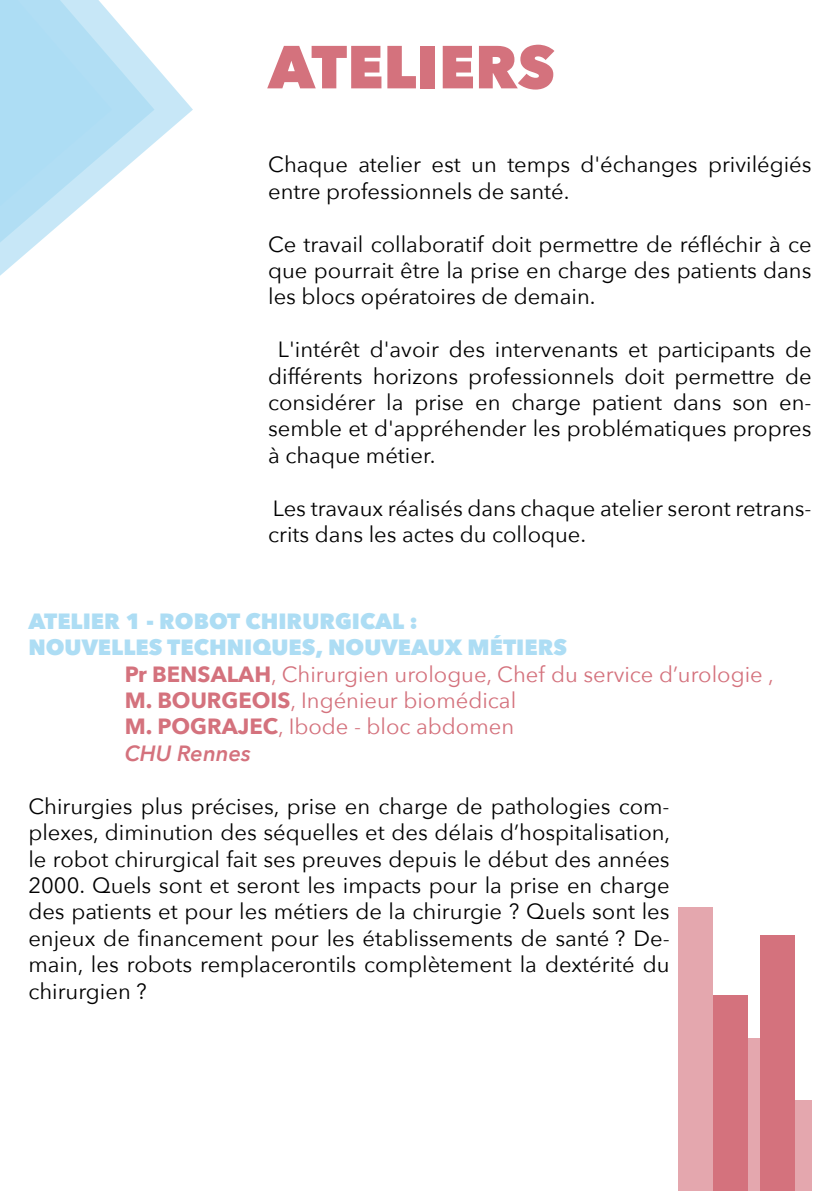
<style>
.page{position:relative;width:840px;height:1191px;background:#fff}
.page>*{position:absolute;margin:0;border:0;box-sizing:border-box;transform-origin:0 0}
.t1{font:800 60px "Avenir Next";color:#d4727d}
.t2{font:22px/26.4px "Avenir Next";color:#000;text-align:justify}
.t3{font:22px "Avenir Next";color:#d4727d}
.t4{font:800 22px "Avenir Next";color:#adddf4}
.t5{font:italic 600 22px "Avenir Next";color:#d4727d}
.s1{font-weight:700}
</style>
<div class="page">
<svg style="left:0;top:16px;width:193px;height:260px"></svg>
<svg style="left:0;top:0;width:112px;height:206px;background:#b3dff4"></svg>
<div style="left:794px;top:1100px;width:17px;height:91px;background:#e4a7ae"></div>
<div style="left:712px;top:995px;width:34px;height:196px;background:#d4727d"></div>
<svg style="left:746px;top:1037px;width:13px;height:154px;background:#e19fa6"></svg>
<div style="left:759px;top:935px;width:35px;height:256px;background:#d4727d"></div>
<div style="left:678px;top:907px;width:34px;height:284px;background:#e4a7ae"></div>
<h1 class="t1" style="left:268px;top:30px;width:288px">ATELIERS</h1>
<p class="t2" style="left:268px;top:150px;width:544px">Chaque atelier est un temps d'échanges privilégiés entre professionnels de santé.</p>
<p class="t2" style="left:268px;top:230px;width:544px">Ce travail collaboratif doit permettre de réfléchir à ce que pourrait être la prise en charge des patients dans les blocs opératoires de demain.</p>
<p class="t2" style="left:268px;top:335px;width:544px;text-indent:10px">L'intérêt d'avoir des intervenants et participants de différents horizons professionnels doit permettre de considérer la prise en charge patient dans son en&shy;semble et d'appréhender les problématiques propres à chaque métier.</p>
<p class="t2" style="left:268px;top:494px;width:544px">Les travaux réalisés dans chaque atelier seront retrans&shy;crits dans les actes du colloque.</p>
<p class="t4" style="left:28px;top:607px;width:390px">ATELIER 1 - ROBOT CHIRURGICAL :</p>
<p class="t4" style="left:28px;top:634px;width:540px">NOUVELLES TECHNIQUES, NOUVEAUX MÉTIERS</p>
<p class="t3" style="left:125px;top:655px;width:650px"><span class="s1">Pr BENSALAH</span>, Chirurgien urologue, Chef du service d’urologie ,</p>
<p class="t3" style="left:125px;top:682px;width:393px"><span class="s1">M. BOURGEOIS</span>, Ingénieur biomédical</p>
<p class="t3" style="left:125px;top:708px;width:390px"><span class="s1">M. POGRAJEC</span>, Ibode - bloc abdomen</p>
<p class="t5" style="left:125px;top:734px;width:127px">CHU Rennes</p>
<p class="t2" style="left:28px;top:792px;width:643px">Chirurgies plus précises, prise en charge de pathologies com&shy;plexes, diminution des séquelles et des délais d’hospitalisation, le robot chirurgical fait ses preuves depuis le début des années 2000. Quels sont et seront les impacts pour la prise en charge des patients et pour les métiers de la chirurgie ? Quels sont les enjeux de financement pour les établissements de santé ? De&shy;main, les robots remplacerontils complètement la dextérité du chirurgien ?</p>
</div>
